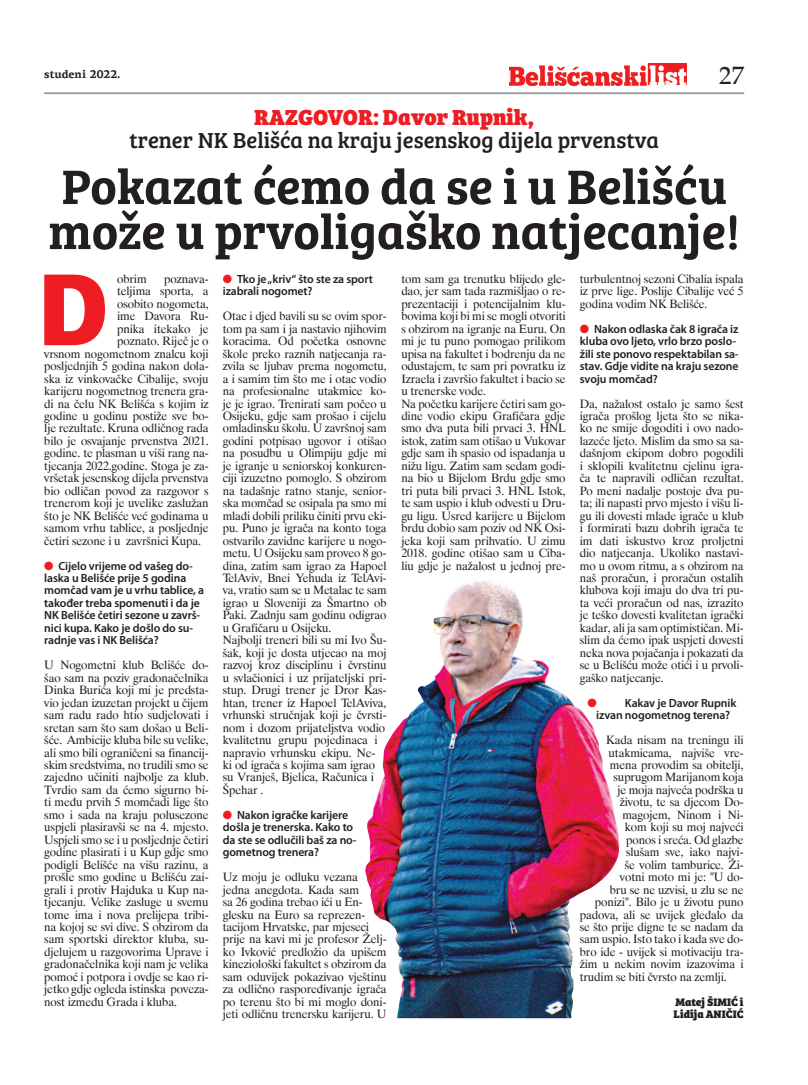
<style>
.page{position:relative;width:808px;height:1085px;background:#fff}
.page>*{position:absolute;margin:0;border:0;box-sizing:border-box;transform-origin:0 0}
.t1{font:900 102.25px "PF Agora Sans Pro";color:#ee1d23}
.t2{font:600 50px/45px "Bree Serif";color:#231f20}
.t3{font:25px "Palatino Roman";color:#231f20}
.t4{font:22.5px/23.1px "Bree Serif";color:#231f20;text-align:center}
.t5{font:11.88px/12.5px "Dutch 801 BT";letter-spacing:-.01em;color:#231f20;text-align:justify}
.t6{font:600 11.88px/12.5px "Myriad Pro";letter-spacing:-.01em;color:#231f20}
.t7{font:800 11.25px/11.9px "Bree Serif";color:#231f20}
.t8{font:700 11.25px "PF Agora Serif Pro";color:#231f20}
.s1{font-weight:800;color:#ee1d23}
.s2{color:#ee1d23}
</style>
<div class="page">
<img style="left:509px;top:64px;width:177px;height:21px">
<hr style="left:44px;top:92px;width:700px;height:2px;background:#939598">
<img style="left:365px;top:578px;width:208px;height:440px">
<p class="t8" style="left:44px;top:68px;width:78px">studeni 2022.</p>
<p class="t3" style="left:719px;top:61px;width:26px">27</p>
<p class="t4" style="left:129px;top:104px;width:531px"><span class="s1">Razgovor: Davor Rupnik,<br></span>trener NK Belišća na kraju jesenskog dijela prvenstva</p>
<p class="t2" style="left:49px;top:161px;width:693px">Pokazat ćemo da se i u Belišću može u prvoligaško natjecanje!</p>
<p class="t6" style="left:223px;top:273px;width:152px"><span class="s2">●</span> Tko je „kriv“ što ste za sport izabrali nogomet?</p>
<p class="t5" style="left:223px;top:310px;width:165px;text-align:left">Otac i djed bavili su se ovim spor&shy;tom pa sam i ja nastavio njihovim koracima. Od početka osnovne škole preko raznih natjecanja ra&shy;zvila se ljubav prema nogometu, a i samim tim što me i otac vodio na profesionalne utakmice ko&shy;je je igrao. Trenirati sam počeo u<br>Osijeku, gdje sam prošao i cijelu omladinsku školu. U završnoj sam godini potpisao ugovor i otišao na posudbu u Olimpiju gdje mi je igranje u seniorskoj konkuren&shy;ciji izuzetno pomoglo. S obzirom na tadašnje ratno stanje, senior&shy;ska momčad se osipala pa smo mi mlađi dobili priliku činiti prvu eki&shy;pu. Puno je igrača na konto toga ostvarilo zavidne karijere u nogo&shy;metu. U Osijeku sam proveo 8 go&shy;dina, zatim sam igrao za Hapoel<br>TelAviv, Bnei Yehuda iz TelAvi&shy;va, vratio sam se u Metalac te sam igrao u Sloveniji za Šmartno ob<br>Paki. Zadnju sam godinu odigrao u Grafičaru u Osijeku.<br>Najbolji treneri bili su mi Ivo Šu&shy;šak, koji je dosta utjecao na moj razvoj kroz disciplinu i čvrstinu u svlačionici i uz prijateljski pri&shy;stup. Drugi trener je Dror Kas&shy;htan, trener iz Hapoel TelAviva, vrhunski stručnjak koji je čvrsti&shy;nom i dozom prijateljstva vodio kvalitetnu grupu pojedinaca i napravio vrhunsku ekipu. Ne&shy;ki od igrača s kojima sam igrao su Vranješ, Bjelica, Računica i<br>Špehar .</p>
<p class="t6" style="left:223px;top:808px;width:135px"><span class="s2">●</span> Nakon igračke karijere došla je trenerska. Kako to da ste se odlučili baš za no&shy;gometnog trenera?</p>
<p class="t5" style="left:223px;top:870px;width:165px;text-align:left">Uz moju je odluku vezana jedna anegdota. Kada sam<br>sa 26 godina trebao ići u En&shy;glesku na Euro sa reprezen&shy;tacijom Hrvatske, par mjeseci prije na kavi mi je profesor Želj&shy;ko Ivković predložio da upišem kineziološki fakultet s obzirom da sam oduvijek pokazivao vještinu za odlično raspoređivanje igrača po terenu što bi mi moglo doni&shy;jeti odličnu trenersku karijeru. U</p>
<p class="t5" style="left:401px;top:272px;width:166px;text-align:left">tom sam ga trenutku blijedo gle&shy;dao, jer sam tada razmišljao o re&shy;prezentaciji i potencijalnim klu&shy;bovima koji bi mi se mogli otvoriti s obzirom na igranje na Euru. On mi je tu puno pomogao prilikom upisa na fakultet i bodrenju da ne odustajem, te sam pri povratku iz<br>Izraela i završio fakultet i bacio se u trenerske vode.<br>Na početku karijere četiri sam go&shy;dine vodio ekipu Grafičara gdje smo dva puta bili prvaci 3. HNL istok, zatim sam otišao u Vukovar gdje sam ih spasio od ispadanja u nižu ligu. Zatim sam sedam godi&shy;na bio u Bijelom Brdu gdje smo tri puta bili prvaci 3. HNL Istok, te sam uspio i klub odvesti u Dru&shy;gu ligu. Usred karijere u Bijelom brdu dobio sam poziv od NK Osi&shy;jeka koji sam prihvatio. U zimu<br>2018. godine otišao sam u Ciba&shy;liu gdje je nažalost u jednoj pre-</p>
<p class="t5" style="left:580px;top:272px;width:165px">turbulentnoj sezoni Cibalia ispala iz prve lige. Poslije Cibalije već 5 godina vodim NK Belišće.</p>
<p class="t1" style="left:38px;top:242px;width:74px">D</p>
<p class="t5" style="left:117px;top:272px;width:31px">obrim</p>
<p class="t5" style="left:164px;top:272px;width:46px">poznava-</p>
<p class="t5" style="left:117px;top:285px;width:93px">teljima sporta, a</p>
<p class="t5" style="left:117px;top:297px;width:93px">osobito nogometa,</p>
<p class="t5" style="left:117px;top:310px;width:93px">ime Davora Ru-</p>
<p class="t5" style="left:117px;top:322px;width:93px">pnika itekako je</p>
<p class="t5" style="left:117px;top:335px;width:93px">poznato. Riječ je o</p>
<p class="t5" style="left:44px;top:347px;width:166px">vrsnom nogometnom znalcu koji</p>
<p class="t5" style="left:44px;top:359px;width:166px">posljednjih 5 godina nakon dola-</p>
<p class="t5" style="left:44px;top:372px;width:166px">ska iz vinkovačke Cibalije, svoju</p>
<p class="t5" style="left:44px;top:384px;width:166px">karijeru nogometnog trenera gra-</p>
<p class="t5" style="left:44px;top:397px;width:166px">di na čelu NK Belišća s kojim iz</p>
<p class="t5" style="left:44px;top:409px;width:166px">godine u godinu postiže sve bo-</p>
<p class="t5" style="left:44px;top:422px;width:166px">lje rezultate. Kruna odličnog rada</p>
<p class="t5" style="left:44px;top:434px;width:166px">bilo je osvajanje prvenstva 2021.</p>
<p class="t5" style="left:44px;top:447px;width:166px">godine. te plasman u viši rang na-</p>
<p class="t5" style="left:44px;top:459px;width:166px">tjecanja 2022.godine. Stoga je za-</p>
<p class="t5" style="left:44px;top:472px;width:166px">vršetak jesenskog dijela prvenstva</p>
<p class="t5" style="left:44px;top:484px;width:166px">bio odličan povod za razgovor s</p>
<p class="t5" style="left:44px;top:496px;width:166px">trenerom koji je uvelike zaslužan</p>
<p class="t5" style="left:44px;top:509px;width:166px">što je NK Belišće već godinama u</p>
<p class="t5" style="left:44px;top:521px;width:166px">samom vrhu tablice, a posljednje</p>
<p class="t5" style="left:44px;top:534px;width:158px">četiri sezone i u završnici Kupa.</p>
<p class="t6" style="left:44px;top:559px;width:161px"><span class="s2">●</span> Cijelo vrijeme od vašeg do&shy;laska u Belišće prije 5 godina momčad vam je u vrhu tablice, a također treba spomenuti i da je<br>NK Belišće četiri sezone u završ&shy;nici kupa. Kako je došlo do su&shy;radnje vas i NK Belišća?</p>
<p class="t5" style="left:44px;top:658px;width:166px">U Nogometni klub Belišće do&shy;šao sam na poziv gradonačelnika Dinka Burića koji mi je predsta&shy;vio jedan izuzetan projekt u čijem sam radu rado htio sudjelovati i sretan sam što sam došao u Beli&shy;šće. Ambicije kluba bile su velike, ali smo bili ograničeni sa financij&shy;skim sredstvima, no trudili smo se zajedno učiniti najbolje za klub.<br>Tvrdio sam da ćemo sigurno bi&shy;ti među prvih 5 momčadi lige što smo i sada na kraju polusezone uspjeli plasiravši se na 4. mjesto.<br>Uspjeli smo se i u posljednje četiri godine plasirati i u Kup gdje smo podigli Belišće na višu razinu, a prošle smo godine u Belišću zai&shy;grali i protiv Hajduka u Kup na&shy;tjecanju. Velike zasluge u svemu tome ima i nova prelijepa tribi&shy;na kojoj se svi dive. S obzirom da sam sportski direktor kluba, su&shy;djelujem u razgovorima Uprave i gradonačelnika koji nam je velika pomoć i potpora i ovdje se kao ri&shy;jetko gdje ogleda istinska poveza&shy;nost između Grada i kluba.</p>
<p class="t6" style="left:580px;top:322px;width:160px"><span class="s2">●</span> Nakon odlaska čak 8 igrača iz kluba ovo ljeto, vrlo brzo poslo&shy;žili ste ponovo respektabilan sa&shy;stav. Gdje vidite na kraju sezone svoju momčad?</p>
<p class="t5" style="left:580px;top:397px;width:165px">Da, nažalost ostalo je samo šest igrača prošlog ljeta što se nika&shy;ko ne smije dogoditi i ovo nado&shy;lazeće ljeto. Mislim da smo sa sa&shy;dašnjom ekipom dobro pogodili i sklopili kvalitetnu cjelinu igra&shy;ča te napravili odličan rezultat.<br>Po meni nadalje postoje dva pu&shy;ta; ili napasti prvo mjesto i višu li&shy;gu ili dovesti mlade igrače u klub i formirati bazu dobrih igrača te im dati iskustvo kroz proljetni dio natjecanja. Ukoliko nastavi&shy;mo u ovom ritmu, a s obzirom na naš proračun, i proračun ostalih klubova koji imaju do dva tri pu&shy;ta veći proračun od nas, izrazito je teško dovesti kvalitetan igrački kadar, ali ja sam optimističan. Mi&shy;slim da ćemo ipak uspjeti dovesti neka nova pojačanja i pokazati da se u Belišću može otići i u prvoli&shy;gaško natjecanje.</p>
<p class="t6" style="left:587px;top:696px;width:151px;text-align:center"><span class="s2">●</span> Kakav je Davor Rupnik izvan nogometnog terena?</p>
<p class="t5" style="left:606px;top:733px;width:139px">Kada nisam na treningu ili</p>
<p class="t5" style="left:609px;top:746px;width:136px">utakmicama, najviše vre-</p>
<p class="t5" style="left:610px;top:758px;width:135px">mena provodim sa obitelji,</p>
<p class="t5" style="left:614px;top:770px;width:132px">suprugom Marijanom koja</p>
<p class="t5" style="left:617px;top:783px;width:128px">je moja najveća podrška u</p>
<p class="t5" style="left:620px;top:795px;width:125px">životu, te sa djecom Do-</p>
<p class="t5" style="left:622px;top:808px;width:123px">magojem, Ninom i Ni-</p>
<p class="t5" style="left:625px;top:820px;width:120px">kom koji su moj najveći</p>
<p class="t5" style="left:626px;top:833px;width:119px">ponos i sreća. Od glazbe</p>
<p class="t5" style="left:626px;top:845px;width:119px">slušam sve, iako najvi-</p>
<p class="t5" style="left:625px;top:858px;width:120px">še volim tamburice. Ži-</p>
<p class="t5" style="left:620px;top:870px;width:125px">votni moto mi je: "U do-</p>
<p class="t5" style="left:610px;top:883px;width:135px">bru se ne uzvisi, u zlu se ne</p>
<p class="t5" style="left:595px;top:895px;width:150px">ponizi". Bilo je u životu puno</p>
<p class="t5" style="left:580px;top:907px;width:165px">padova, ali se uvijek gledalo da</p>
<p class="t5" style="left:580px;top:920px;width:165px">se što prije digne te se nadam da</p>
<p class="t5" style="left:580px;top:932px;width:165px">sam uspio. Isto tako i kada sve do-</p>
<p class="t5" style="left:580px;top:945px;width:165px">bro ide - uvijek si motivaciju tra-</p>
<p class="t5" style="left:580px;top:957px;width:165px">žim u nekim novim izazovima i</p>
<p class="t5" style="left:580px;top:970px;width:149px">trudim se biti čvrsto na zemlji.</p>
<p class="t7" style="left:673px;top:994px;width:72px">Matej ŠIMIĆ i<br>Lidija ANIČIĆ</p>
</div>
